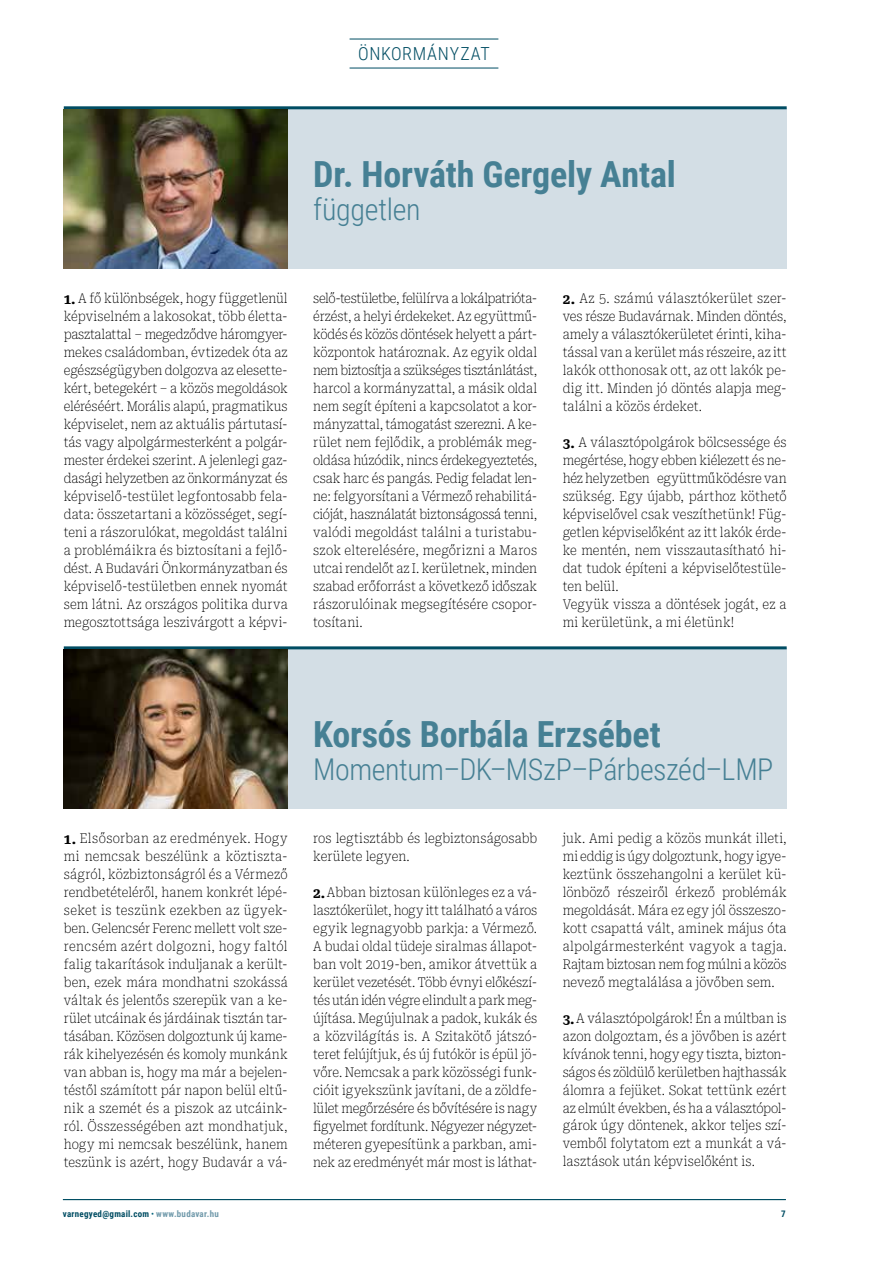
<style>
.page{position:relative;width:893px;height:1263px;background:#fff}
.page>*{position:absolute;margin:0;border:0;box-sizing:border-box;transform-origin:0 0}
.t1{font:700 36px "Roboto Condensed";letter-spacing:-.005em;color:#468094}
.t2{font:300 30px "Roboto Condensed";letter-spacing:-.015em;color:#468094}
.t3{font:300 18px "Roboto Condensed";letter-spacing:.035em;color:#004d63}
.t4{font:100 13.5px/18px "Roboto Serif Condensed";color:#000;text-align:justify}
.t5{font:700 9px "Roboto Condensed";letter-spacing:.03em;color:#004d63}
.s1{font-weight:700}
.s2{font-weight:400;color:#0b687f}
.s3{color:#719aab}
</style>
<div class="page">
<hr style="left:63px;top:1199px;width:723px;height:1px;background:#004d63">
<hr style="left:350px;top:68px;width:148px;height:1px;background:#004d63">
<hr style="left:350px;top:39px;width:148px;height:1px;background:#004d63">
<div style="left:64px;top:648px;width:723px;height:160px;background:#d3dee5"></div>
<div style="left:64px;top:108px;width:723px;height:160px;background:#d3dee5"></div>
<hr style="left:64px;top:646px;width:723px;height:3px;background:#004d63">
<hr style="left:64px;top:106px;width:723px;height:3px;background:#004d63">
<img style="left:64px;top:649px;width:224px;height:159px">
<img style="left:64px;top:109px;width:224px;height:159px">
<h3 class="t3" style="left:358px;top:41px;width:133px">ÖNKORMÁNYZAT</h3>
<h1 class="t1" style="left:313px;top:149px;width:364px">Dr. Horváth Gergely Antal</h1>
<h2 class="t2" style="left:313px;top:188px;width:109px">független</h2>
<p class="t4" style="left:64px;top:288px;width:225px"><span class="s1">1.</span> A fő különbségek, hogy függetlenül képviselném a lakosokat, több életta&shy;pasztalattal – megedződve háromgyer&shy;mekes családomban, évtizedek óta az egészségügyben dolgozva az elesette&shy;kért, betegekért – a közös megoldások eléréséért. Morális alapú, pragmatikus képviselet, nem az aktuális pártutasí&shy;tás vagy alpolgármesterként a polgár&shy;mester érdekei szerint. A jelenlegi gaz&shy;dasági helyzetben az önkormányzat és képviselő-testület legfontosabb fela&shy;data: összetartani a közösséget, segí&shy;teni a rászorulókat, megoldást találni a problémáikra és biztosítani a fejlő&shy;dést. A Budavári Önkormányzatban és képviselő-testületben ennek nyomát sem látni. Az országos politika durva megosztottsága leszivárgott a képvi-</p>
<p class="t4" style="left:313px;top:288px;width:225px">selő-testületbe, felülírva a lokálpatrióta&shy;érzést, a helyi érdekeket. Az együttmű&shy;ködés és közös döntések helyett a párt&shy;központok határoznak. Az egyik oldal nem biztosítja a szükséges tisztánlátást, harcol a kormányzattal, a másik oldal nem segít építeni a kapcsolatot a kor&shy;mányzattal, támogatást szerezni. A ke&shy;rület nem fejlődik, a problémák meg&shy;oldása húzódik, nincs érdekegyeztetés, csak harc és pangás. Pedig feladat len&shy;ne: felgyorsítani a Vérmező rehabilitá&shy;cióját, használatát biztonságossá tenni, valódi megoldást találni a turistabu&shy;szok elterelésére, megőrizni a Maros utcai rendelőt az I. kerületnek, minden szabad erőforrást a következő időszak rászorulóinak megsegítésére csopor&shy;tosítani.</p>
<p class="t4" style="left:563px;top:288px;width:225px"><span class="s1">2.</span> Az 5. számú választókerület szer&shy;ves része Budavárnak. Minden döntés, amely a választókerületet érinti, kiha&shy;tással van a kerület más részeire, az itt lakók otthonosak ott, az ott lakók pe&shy;dig itt. Minden jó döntés alapja meg&shy;találni a közös érdeket.</p>
<p class="t4" style="left:563px;top:432px;width:225px;text-align:left"><span class="s1">3.</span> A választópolgárok bölcsessége és megértése, hogy ebben kiélezett és ne&shy;héz helyzetben együttműködésre van szükség. Egy újabb, párthoz köthető képviselővel csak veszíthetünk! Füg&shy;getlen képviselőként az itt lakók érde&shy;ke mentén, nem visszautasítható hi&shy;dat tudok építeni a képviselőtestüle&shy;ten belül.<br>Vegyük vissza a döntések jogát, ez a mi kerületünk, a mi életünk!</p>
<h1 class="t1" style="left:313px;top:709px;width:349px">Korsós Borbála Erzsébet</h1>
<h2 class="t2" style="left:313px;top:749px;width:462px">Momentum–DK–MSzP–Párbeszéd–LMP</h2>
<p class="t4" style="left:64px;top:828px;width:225px"><span class="s1">1.</span> Elsősorban az eredmények. Hogy mi nemcsak beszélünk a köztiszta&shy;ságról, közbiztonságról és a Vérmező rendbetételéről, hanem konkrét lépé&shy;seket is teszünk ezekben az ügyek&shy;ben. Gelencsér Ferenc mellett volt sze&shy;rencsém azért dolgozni, hogy faltól falig takarítások induljanak a került&shy;ben, ezek mára mondhatni szokássá váltak és jelentős szerepük van a ke&shy;rület utcáinak és járdáinak tisztán tar&shy;tásában. Közösen dolgoztunk új kame&shy;rák kihelyezésén és komoly munkánk van abban is, hogy ma már a bejelen&shy;téstől számított pár napon belül eltű&shy;nik a szemét és a piszok az utcáink&shy;ról. Összességében azt mondhatjuk, hogy mi nemcsak beszélünk, hanem teszünk is azért, hogy Budavár a vá-</p>
<p class="t4" style="left:313px;top:828px;width:225px">ros legtisztább és legbiztonságosabb kerülete legyen.</p>
<p class="t4" style="left:313px;top:882px;width:225px"><span class="s1">2.</span>Abban biztosan különleges ez a vá&shy;lasztókerület, hogy itt található a város egyik legnagyobb parkja: a Vérmező.<br>A budai oldal tüdeje siralmas állapot&shy;ban volt 2019-ben, amikor átvettük a kerület vezetését. Több évnyi előkészí&shy;tés után idén végre elindult a park meg&shy;újítása. Megújulnak a padok, kukák és a közvilágítás is. A Szitakötő játszó&shy;teret felújítjuk, és új futókör is épül jö&shy;vőre. Nemcsak a park közösségi funk&shy;cióit igyekszünk javítani, de a zöldfe&shy;lület megőrzésére és bővítésére is nagy figyelmet fordítunk. Négyezer négyzet&shy;méteren gyepesítünk a parkban, ami&shy;nek az eredményét már most is láthat-</p>
<p class="t4" style="left:563px;top:828px;width:225px">juk. Ami pedig a közös munkát illeti, mi eddig is úgy dolgoztunk, hogy igye&shy;keztünk összehangolni a kerület kü&shy;lönböző részeiről érkező problémák megoldását. Mára ez egy jól összeszo&shy;kott csapattá vált, aminek május óta alpolgármesterként vagyok a tagja.<br>Rajtam biztosan nem fog múlni a közös nevező megtalálása a jövőben sem.</p>
<p class="t4" style="left:563px;top:1008px;width:225px"><span class="s1">3.</span>A választópolgárok! Én a múltban is azon dolgoztam, és a jövőben is azért kívánok tenni, hogy egy tiszta, bizton&shy;ságos és zöldülő kerületben hajthassák álomra a fejüket. Sokat tettünk ezért az elmúlt években, és ha a választópol&shy;gárok úgy döntenek, akkor teljes szí&shy;vemből folytatom ezt a munkát a vá&shy;lasztások után képviselőként is.</p>
<p class="t5" style="left:63px;top:1207px;width:157px">varnegyed@gmail.com <span class="s2">•</span> <span class="s3">www.budavar.hu</span></p>
<p class="t5" style="left:781px;top:1207px;width:6px">7</p>
</div>
